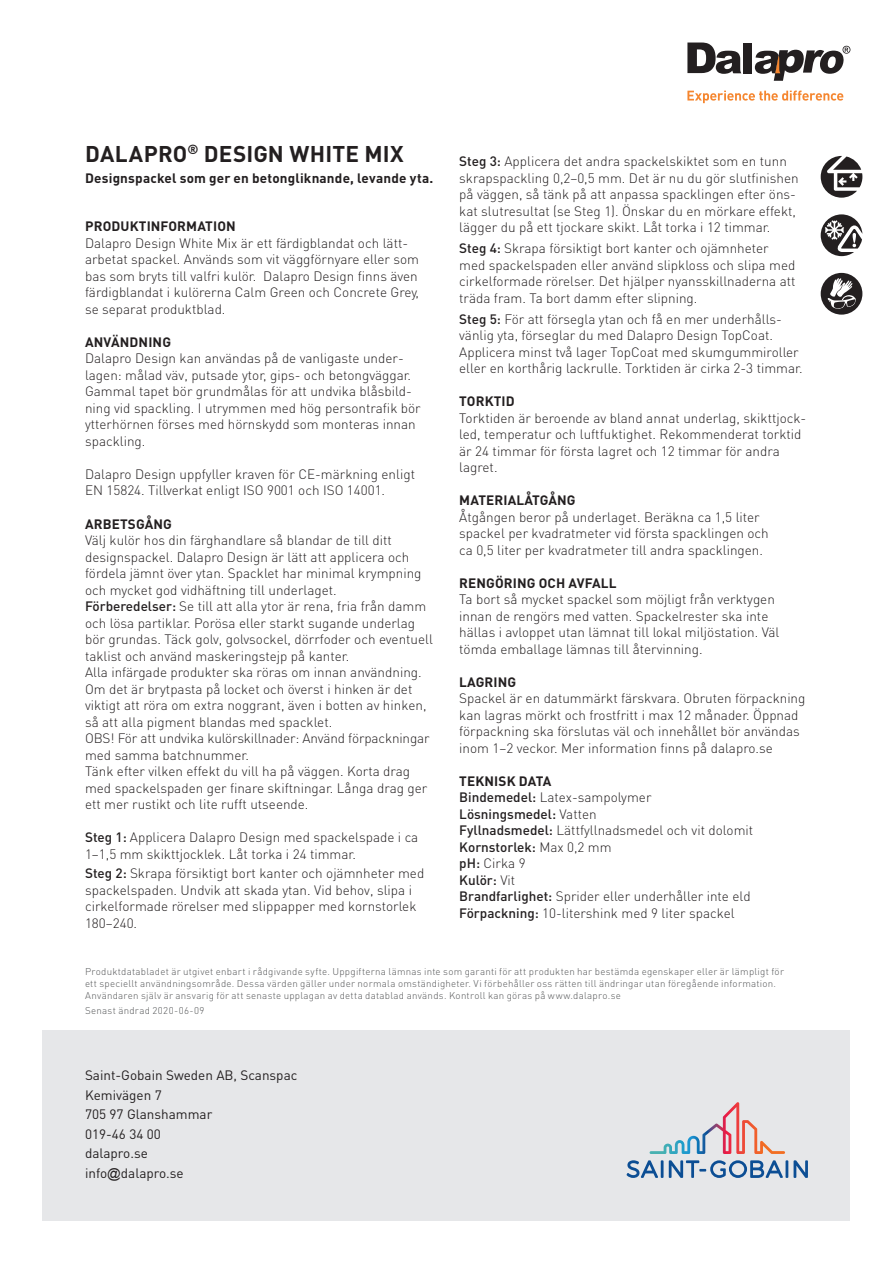
<style>
.page{position:relative;width:893px;height:1263px;background:#fff}
.page>*{position:absolute;margin:0;border:0;box-sizing:border-box;transform-origin:0 0}
.Underrubrik{font:700 22.5px "DIN Pro";letter-spacing:.01em;color:#231f20}
.Bröd{font:300 13.5px/16.5px "DIN Pro";color:#231f20}
.Text{font:13.5px "DIN Pro";color:#231f20}
.Underrubrik-2{font:700 13.5px "DIN Pro";letter-spacing:.01em;color:#231f20}
.Bröd-2{font:700 13.5px "DIN Pro";letter-spacing:.01em;color:#231f20}
.Bröd-3{font:500 13.5px "DIN Pro";color:#231f20}
.Bröd-4{font:300 9.75px/12px "DIN Pro";letter-spacing:.025em;color:#545557}
.s1{font-weight:500}
.s2{font-weight:300}
.s3{font-family:"Arial"}
</style>
<div class="page">
<div style="left:43px;top:1029px;width:807px;height:191px;background:#e6e7e9"></div>
<svg style="left:627px;top:1160px;width:36px;height:18px"></svg>
<svg style="left:669px;top:1160px;width:114px;height:18px"></svg>
<hr style="left:785px;top:1160px;width:3px;height:18px;background:#0c4e94">
<svg style="left:794px;top:1160px;width:14px;height:18px"></svg>
<svg style="left:650px;top:1102px;width:135px;height:52px"></svg>
<svg style="left:687px;top:91px;width:156px;height:12px"></svg>
<svg style="left:687px;top:43px;width:54px;height:31px"></svg>
<div style="left:743px;top:43px;width:9px;height:30px;background:#231f20"></div>
<svg style="left:755px;top:46px;width:95px;height:35px"></svg>
<svg style="left:821px;top:214px;width:41px;height:42px"></svg>
<svg style="left:821px;top:156px;width:41px;height:42px"></svg>
<svg style="left:821px;top:273px;width:41px;height:42px"></svg>
<p class="Underrubrik" style="left:85px;top:138px;width:320px">DALAPRO<sup>®</sup> DESIGN WHITE MIX</p>
<p class="Bröd-2" style="left:85px;top:168px;width:350px">Designspackel som ger en betongliknande, levande yta.</p>
<p class="Underrubrik-2" style="left:85px;top:217px;width:152px">PRODUKTINFORMATION</p>
<p class="Bröd" style="left:85px;top:234px;width:336px">Dalapro Design White Mix är ett färdigblandat och lätt&shy;arbetat spackel. Används som vit väggförnyare eller som bas som bryts till valfri kulör. Dalapro Design finns även färdigblandat i kulörerna Calm Green och Concrete Grey, se separat produktblad.</p>
<p class="Underrubrik-2" style="left:85px;top:333px;width:87px">ANVÄNDNING</p>
<p class="Bröd" style="left:85px;top:350px;width:337px">Dalapro Design kan användas på de vanligaste under&shy;lagen: målad väv, putsade ytor, gips- och betongväggar.<br>Gammal tapet bör grundmålas för att undvika blåsbild&shy;ning vid spackling. I utrymmen med hög persontrafik bör ytterhörnen förses med hörnskydd som monteras innan spackling.</p>
<p class="Bröd" style="left:85px;top:465px;width:331px">Dalapro Design uppfyller kraven för CE-märkning enligt<br>EN 15824. Tillverkat enligt ISO 9001 och ISO 14001.</p>
<p class="Underrubrik-2" style="left:85px;top:514px;width:88px">ARBETSGÅNG</p>
<p class="Bröd" style="left:85px;top:531px;width:338px">Välj kulör hos din färghandlare så blandar de till ditt designspackel. Dalapro Design är lätt att applicera och fördela jämnt över ytan. Spacklet har minimal krympning och mycket god vidhäftning till underlaget.</p>
<p class="Bröd" style="left:85px;top:597px;width:349px"><span class="s1">Förberedelser:</span> Se till att alla ytor är rena, fria från damm och lösa partiklar. Porösa eller starkt sugande underlag bör grundas. Täck golv, golvsockel, dörrfoder och eventuell taklist och använd maskeringstejp på kanter.</p>
<p class="Bröd" style="left:85px;top:663px;width:343px">Alla infärgade produkter ska röras om innan användning.<br>Om det är brytpasta på locket och överst i hinken är det viktigt att röra om extra noggrant, även i botten av hinken, så att alla pigment blandas med spacklet.</p>
<p class="Bröd" style="left:85px;top:729px;width:346px">OBS! För att undvika kulörskillnader: Använd förpackningar med samma batchnummer.</p>
<p class="Bröd" style="left:85px;top:762px;width:344px">Tänk efter vilken effekt du vill ha på väggen. Korta drag med spackelspaden ger finare skiftningar. Långa drag ger ett mer rustikt och lite rufft utseende.</p>
<p class="Bröd" style="left:85px;top:828px;width:335px"><span class="s1">Steg 1:</span> Applicera Dalapro Design med spackelspade i ca<br>1–1,5 mm skikttjocklek. Låt torka i 24 timmar.</p>
<p class="Bröd" style="left:85px;top:864px;width:341px"><span class="s1">Steg 2:</span> Skrapa försiktigt bort kanter och ojämnheter med spackelspaden. Undvik att skada ytan. Vid behov, slipa i</p>
<p class="Bröd" style="left:85px;top:897px;width:333px">cirkelformade rörelser med slippapper med kornstorlek<br>180–240.</p>
<p class="Bröd" style="left:459px;top:153px;width:341px"><span class="s1">Steg 3:</span> Applicera det andra spackelskiktet som en tunn skrapspackling 0,2–0,5 mm. Det är nu du gör slutfinishen på väggen, så tänk på att anpassa spacklingen efter öns&shy;kat slutresultat (se Steg 1). Önskar du en mörkare effekt, lägger du på ett tjockare skikt. Låt torka i 12 timmar.</p>
<p class="Bröd" style="left:459px;top:240px;width:338px"><span class="s1">Steg 4:</span> Skrapa försiktigt bort kanter och ojämnheter med spackelspaden eller använd slipkloss och slipa med cirkelformade rörelser. Det hjälper nyansskillnaderna att träda fram. Ta bort damm efter slipning.</p>
<p class="Bröd" style="left:459px;top:310px;width:345px"><span class="s1">Steg 5:</span> För att försegla ytan och få en mer underhålls&shy;vänlig yta, förseglar du med Dalapro Design TopCoat.<br>Applicera minst två lager TopCoat med skumgummiroller eller en korthårig lackrulle. Torktiden är cirka 2-3 timmar.</p>
<p class="Underrubrik-2" style="left:459px;top:392px;width:57px">TORKTID</p>
<p class="Bröd" style="left:459px;top:409px;width:349px">Torktiden är beroende av bland annat underlag, skikttjock&shy;led, temperatur och luftfuktighet. Rekommenderat torktid är 24 timmar för första lagret och 12 timmar för andra lagret.</p>
<p class="Underrubrik-2" style="left:459px;top:491px;width:118px">MATERIALÅTGÅNG</p>
<p class="Bröd" style="left:459px;top:508px;width:311px">Åtgången beror på underlaget. Beräkna ca 1,5 liter spackel per kvadratmeter vid första spacklingen och ca 0,5 liter per kvadratmeter till andra spacklingen.</p>
<p class="Bröd-2" style="left:459px;top:574px;width:159px">RENGÖRING OCH AVFALL</p>
<p class="Bröd" style="left:459px;top:591px;width:322px">Ta bort så mycket spackel som möjligt från verktygen innan de rengörs med vatten. Spackelrester ska inte hällas i avloppet utan lämnat till lokal miljöstation. Väl tömda emballage lämnas till återvinning.</p>
<p class="Underrubrik-2" style="left:459px;top:673px;width:58px">LAGRING</p>
<p class="Bröd" style="left:459px;top:690px;width:348px">Spackel är en datummärkt färskvara. Obruten förpackning kan lagras mörkt och frostfritt i max 12 månader. Öppnad förpackning ska förslutas väl och innehållet bör användas inom 1–2 veckor. Mer information finns på dalapro.se</p>
<p class="Underrubrik-2" style="left:459px;top:772px;width:94px">TEKNISK DATA</p>
<p class="Bröd" style="left:459px;top:789px;width:194px"><span class="s1">Bindemedel:</span> Latex-sampolymer</p>
<p class="Bröd-3" style="left:459px;top:805px;width:139px">Lösningsmedel: <span class="s2">Vatten</span></p>
<p class="Bröd" style="left:459px;top:822px;width:295px"><span class="s1">Fyllnadsmedel:</span> Lättfyllnadsmedel och vit dolomit</p>
<p class="Bröd-3" style="left:459px;top:838px;width:154px">Kornstorlek: <span class="s2">Max 0,2 mm</span></p>
<p class="Bröd" style="left:459px;top:855px;width:68px"><span class="s1">pH:</span> Cirka 9</p>
<p class="Bröd-3" style="left:459px;top:871px;width:58px">Kulör: <span class="s2">Vit</span></p>
<p class="Bröd" style="left:459px;top:888px;width:293px"><span class="s1">Brandfarlighet:</span> Sprider eller underhåller inte eld</p>
<p class="Bröd" style="left:459px;top:904px;width:277px"><span class="s1">Förpackning:</span> 10-litershink med 9 liter spackel</p>
<p class="Bröd-4" style="left:85px;top:965px;width:700px">Produktdatabladet är utgivet enbart i rådgivande syfte. Uppgifterna lämnas inte som garanti för att produkten har bestämda egenskaper eller är lämpligt för ett speciellt användningsområde. Dessa värden gäller under normala omständigheter. Vi förbehåller oss rätten till ändringar utan föregående information.<br>Användaren själv är ansvarig för att senaste upplagan av detta datablad används. Kontroll kan göras på www.dalapro.se</p>
<p class="Bröd-4" style="left:85px;top:1004px;width:121px">Senast ändrad 2020-06-09</p>
<p class="Text" style="left:85px;top:1066px;width:214px">Saint-Gobain Sweden AB, Scanspac</p>
<p class="Text" style="left:85px;top:1086px;width:78px">Kemivägen 7</p>
<p class="Text" style="left:85px;top:1105px;width:129px">705 97 Glanshammar</p>
<p class="Text" style="left:85px;top:1125px;width:77px">019-46 34 00</p>
<p class="Text" style="left:85px;top:1144px;width:64px">dalapro.se</p>
<p class="Text" style="left:85px;top:1164px;width:100px">info<span class="s3">@</span>dalapro.se</p>
</div>
